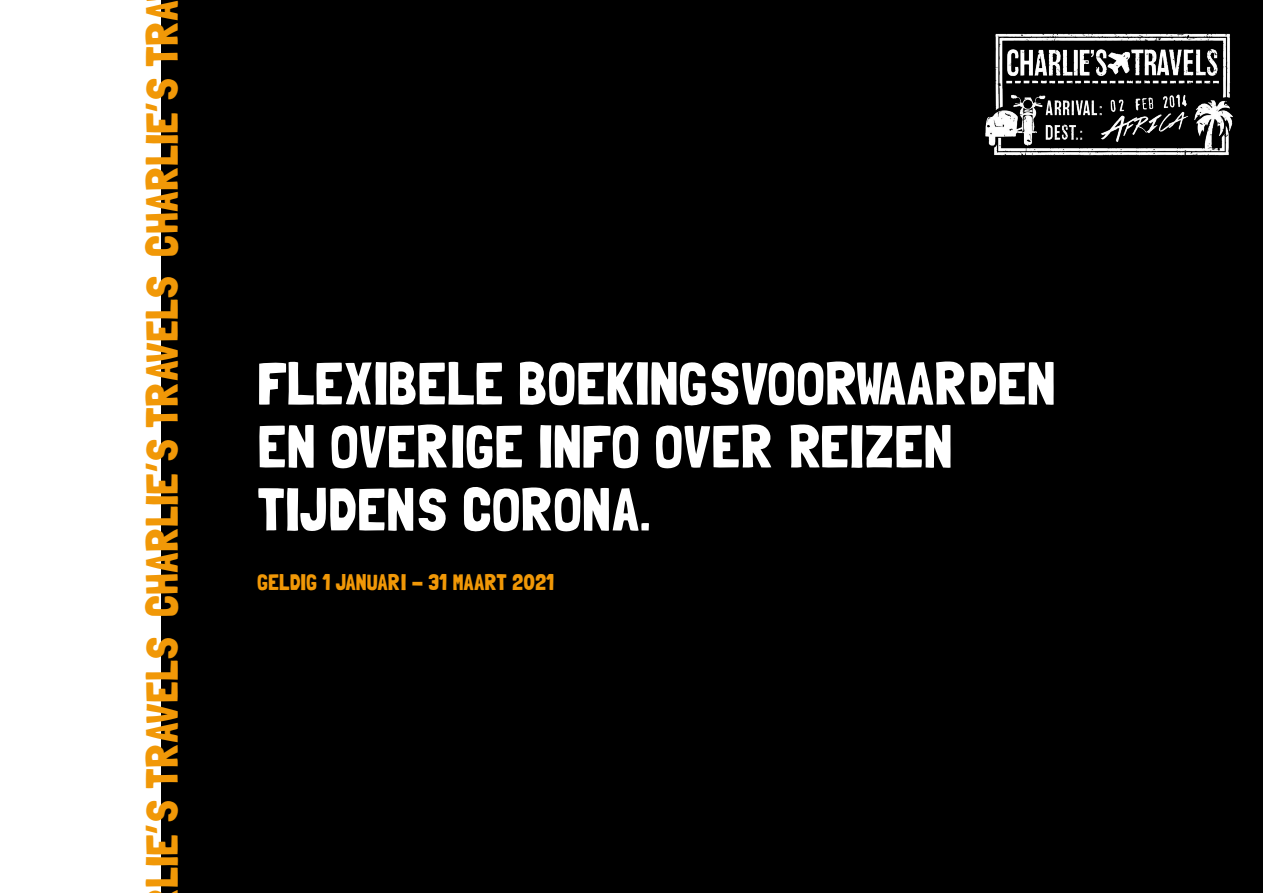
<style>
.page{position:relative;width:1263px;height:893px;background:#fff}
.page>*{position:absolute;margin:0;border:0;box-sizing:border-box;transform-origin:0 0}
.t1{font:60px/63px "Londrina Solid";color:#fff}
.t2{font:45px "Londrina Solid";color:#f19807}
.t3{font:22.5px "Londrina Solid";color:#f19807}
</style>
<div class="page">
<div style="left:162px;top:0;width:1101px;height:893px;background:#000"></div>
<img style="left:985px;top:33px;width:248px;height:123px">
<p class="t2" style="left:136px;top:888px;width:889px;rotate:-90deg">LIE’S TRAVELS CHARLIE’S TRAVELS CHARLIE’S TRA</p>
<p class="t1" style="left:257px;top:351px;width:800px">FLEXIBELE BOEKINGSVOORWAARDEN<br>EN OVERIGE INFO OVER REIZEN<br>TIJDENS CORONA.</p>
<p class="t3" style="left:257px;top:569px;width:299px">GELDIG 1 JANUARI - 31 MAART 2021</p>
</div>
